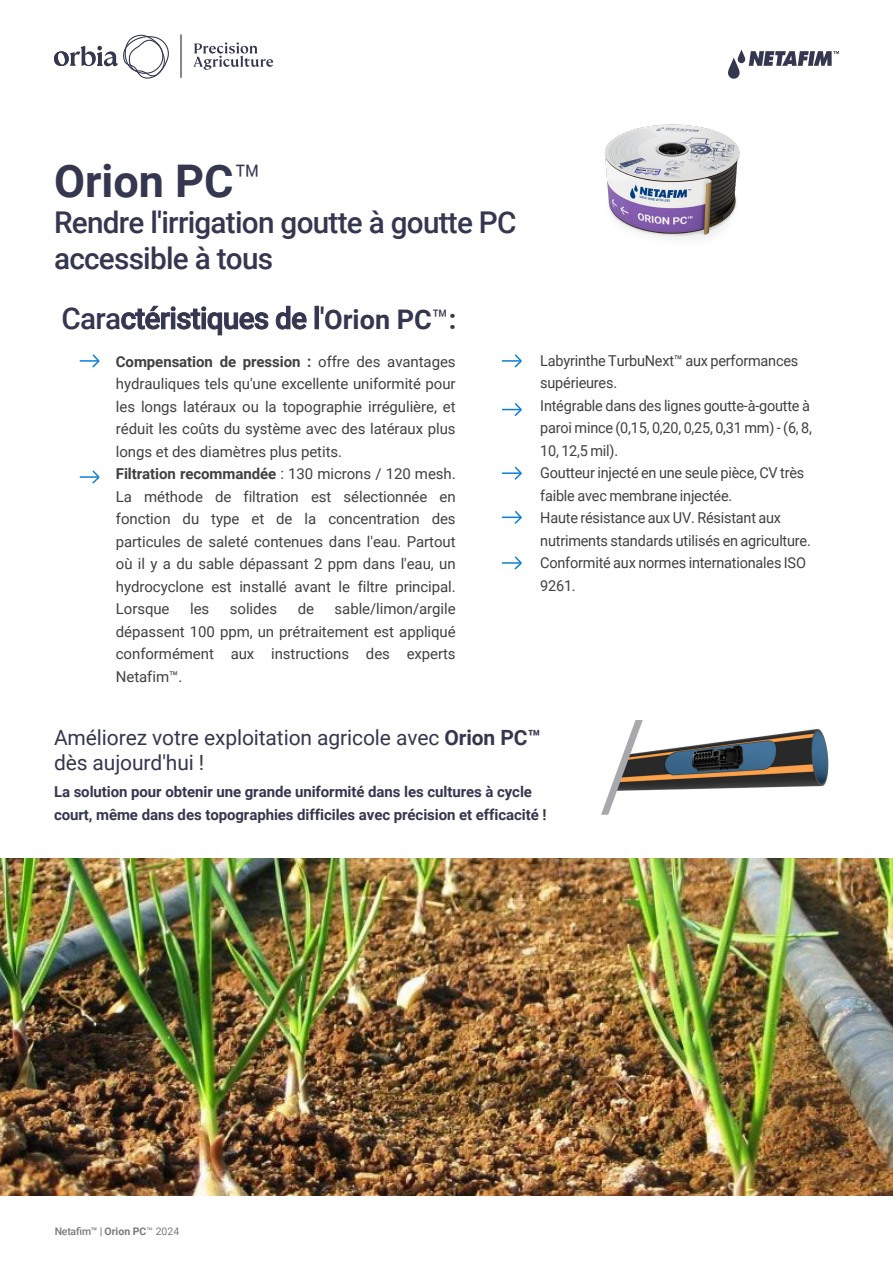
<style>
.page{position:relative;width:893px;height:1263px;background:#fff}
.page>*{position:absolute;margin:0;border:0;box-sizing:border-box;transform-origin:0 0}
.headline_main_features{font:700 45px "Roboto";color:#353750}
.headline_main_features-2{font:500 30px/36px "Roboto";letter-spacing:-.025em;color:#353750}
.t1{font:700 27px "Roboto";color:#353750}
.regular_in_Benefits{font:21px/25.2px "Roboto";letter-spacing:-.005em;color:#353750}
.regular_in_Benefits-2{font:15px/22.5px "Roboto";letter-spacing:-.005em;color:#414042}
.regular_in_Benefits-3{font:15px/22.5px "Roboto";letter-spacing:-.005em;color:#414042;scale:.96 1}
.regular_in_Benefits-4{font:700 15px/22.5px "Roboto";letter-spacing:-.005em;color:#353750}
.regular_in_Benefits-5{font:700 15px "Roboto";letter-spacing:-.005em;color:#414042}
.t2{font:500 10.5px "Roboto";letter-spacing:-.02em;color:#777b7f}
.s1{font-weight:300}
.s2{font-weight:400}
.s3{font-weight:700}
</style>
<div class="page">
<img style="left:604px;top:124px;width:136px;height:114px">
<img style="left:0;top:858px;width:893px;height:338px">
<svg style="left:80px;top:354px;width:20px;height:14px"></svg>
<svg style="left:80px;top:470px;width:20px;height:14px"></svg>
<svg style="left:502px;top:354px;width:20px;height:14px"></svg>
<svg style="left:502px;top:403px;width:20px;height:13px"></svg>
<svg style="left:502px;top:466px;width:20px;height:14px"></svg>
<svg style="left:502px;top:510px;width:20px;height:14px"></svg>
<svg style="left:502px;top:556px;width:20px;height:14px"></svg>
<svg style="left:728px;top:50px;width:111px;height:29px"></svg>
<svg style="left:194px;top:42px;width:79px;height:28px"></svg>
<hr style="left:180px;top:34px;width:2px;height:44px;background:#353750">
<svg style="left:54px;top:35px;width:115px;height:44px"></svg>
<img style="left:650px;top:729px;width:179px;height:62px">
<svg style="left:601px;top:720px;width:49px;height:95px"></svg>
<p class="headline_main_features" style="left:54px;top:149px;width:209px">Orion PC<span class="s1">TM</span></p>
<p class="headline_main_features-2" style="left:54px;top:203px;width:464px">Rendre 'lirrigation goutte à goutte PC accessible à tous</p>
<h2 class="headline_main_features-2" style="left:61px;top:299px;width:265px">Caractéristiques de 'l</h2>
<h3 class="t1" style="left:324px;top:300px;width:134px">Orion PC<span class="s2">TM</span>:</h3>
<p class="regular_in_Benefits-5" style="left:116px;top:351px;width:341px">Compensation de pression : <span class="s2">offre des avantages</span></p>
<p class="regular_in_Benefits-2" style="left:116px;top:372px;width:341px">hydrauliques tels qu'une excellente uniformité pour</p>
<p class="regular_in_Benefits-2" style="left:116px;top:395px;width:341px">les longs latéraux ou la topographie irrégulière, et</p>
<p class="regular_in_Benefits-2" style="left:116px;top:417px;width:341px">réduit les coûts du système avec des latéraux plus</p>
<p class="regular_in_Benefits-2" style="left:116px;top:440px;width:228px">longs et des diamètres plus petits.</p>
<p class="regular_in_Benefits-5" style="left:116px;top:463px;width:341px">Filtration recommandée <span class="s2">: 130 microns / 120 mesh.</span></p>
<p class="regular_in_Benefits-2" style="left:440px;top:485px;width:18px">en</p>
<p class="regular_in_Benefits-2" style="left:244px;top:485px;width:57px">filtration</p>
<p class="regular_in_Benefits-2" style="left:144px;top:485px;width:60px">méthode</p>
<p class="regular_in_Benefits-2" style="left:215px;top:485px;width:18px">de</p>
<p class="regular_in_Benefits-2" style="left:344px;top:485px;width:85px">sélectionnée</p>
<p class="regular_in_Benefits-2" style="left:116px;top:485px;width:18px">La</p>
<p class="regular_in_Benefits-2" style="left:311px;top:485px;width:22px">est</p>
<p class="regular_in_Benefits-2" style="left:116px;top:507px;width:56px">fonction</p>
<p class="regular_in_Benefits-2" style="left:116px;top:530px;width:341px">particules de saleté contenues dans 'l eau. Partout</p>
<p class="regular_in_Benefits-2" style="left:116px;top:552px;width:341px">où ayil du sable dépassant 2 ppm dans 'l eau, un</p>
<p class="regular_in_Benefits-2" style="left:395px;top:575px;width:62px">principal.</p>
<p class="regular_in_Benefits-2" style="left:183px;top:507px;width:18px">du</p>
<p class="regular_in_Benefits-2" style="left:276px;top:507px;width:18px">de</p>
<p class="regular_in_Benefits-2" style="left:305px;top:507px;width:13px">la</p>
<p class="regular_in_Benefits-2" style="left:432px;top:507px;width:25px">des</p>
<p class="regular_in_Benefits-2" style="left:328px;top:507px;width:93px">concentration</p>
<p class="regular_in_Benefits-2" style="left:211px;top:507px;width:30px">type</p>
<p class="regular_in_Benefits-2" style="left:251px;top:507px;width:14px">et</p>
<p class="regular_in_Benefits-2" style="left:358px;top:575px;width:32px">filtre</p>
<p class="regular_in_Benefits-2" style="left:116px;top:575px;width:89px">hydrocyclone</p>
<p class="regular_in_Benefits-2" style="left:239px;top:575px;width:49px">installé</p>
<p class="regular_in_Benefits-2" style="left:339px;top:575px;width:13px">le</p>
<p class="regular_in_Benefits-2" style="left:211px;top:575px;width:22px">est</p>
<p class="regular_in_Benefits-2" style="left:294px;top:575px;width:38px">avant</p>
<p class="regular_in_Benefits-2" style="left:190px;top:597px;width:21px">les</p>
<p class="regular_in_Benefits-2" style="left:230px;top:597px;width:49px">solides</p>
<p class="regular_in_Benefits-2" style="left:298px;top:597px;width:18px">de</p>
<p class="regular_in_Benefits-2" style="left:335px;top:597px;width:123px">sable/limon/argile</p>
<p class="regular_in_Benefits-2" style="left:116px;top:597px;width:55px">Lorsque</p>
<p class="regular_in_Benefits-2" style="left:116px;top:620px;width:341px">dépassent 100 ppm, un prétraitement est appliqué</p>
<p class="regular_in_Benefits-2" style="left:407px;top:642px;width:51px">experts</p>
<p class="regular_in_Benefits-2" style="left:116px;top:642px;width:100px">conformément<br>NetafimTM.</p>
<p class="regular_in_Benefits-2" style="left:366px;top:642px;width:25px">des</p>
<p class="regular_in_Benefits-2" style="left:271px;top:642px;width:80px">instructions</p>
<p class="regular_in_Benefits-2" style="left:231px;top:642px;width:25px">aux</p>
<p class="regular_in_Benefits-3" style="left:540px;top:348px;width:284px">Labyrinthe TurbuNext™ aux performances supérieures.<br>Intégrable dans des lignes goutte -à- goutte à paroi mince (0,15, 0,20, 0,25, 0,31 mm )-( 6, 8, 10, 12,5 mil .(<br>Goutteur injecté en une seule pièce, CV très faible avec membrane injectée.<br>Haute résistance aux UV. Résistant aux nutriments standards utilisés en agriculture.<br>Conformité aux normes internationales ISO 9261.</p>
<p class="regular_in_Benefits" style="left:54px;top:724px;width:488px">Améliorez votre exploitation agricole avec <span class="s3">Orion PCTM </span>dès aujourd'hui !</p>
<p class="regular_in_Benefits-4" style="left:54px;top:780px;width:494px">La solution pour obtenir une grande uniformité dans les cultures à cycle court, même dans des topographies difficiles avec précision et efficacité !</p>
<p class="t2" style="left:55px;top:1224px;width:126px">Netafim™ | <span class="s3">Orion PC</span><span class="s2">TM 2024</span></p>
</div>
